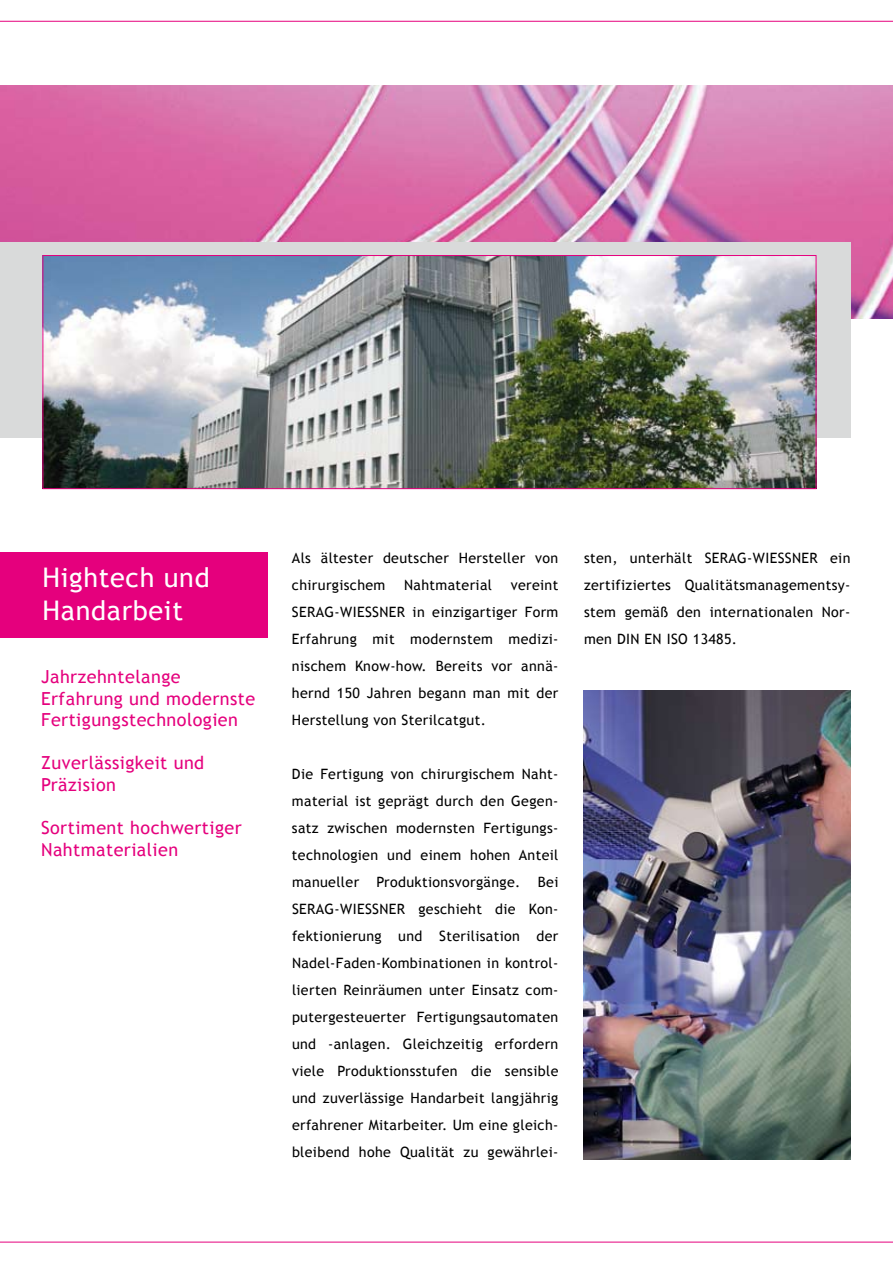
<style>
.page{position:relative;width:893px;height:1263px;background:#fff}
.page>*{position:absolute;margin:0;border:0;box-sizing:border-box;transform-origin:0 0}
.t1{font:27px/32.4px "Trebuchet MS";letter-spacing:.025em;color:#fff}
.t2{font:18px/21.6px "Trebuchet MS";letter-spacing:.025em;color:#e5007d}
.t3{font:14.25px/27px "Trebuchet MS";letter-spacing:.025em;color:#000;text-align:justify}
</style>
<div class="page">
<hr style="left:0;top:21px;width:893px;height:1px;background:#e5007d">
<hr style="left:0;top:1242px;width:893px;height:1px;background:#e5007d">
<img style="left:0;top:85px;width:893px;height:234px">
<div style="left:0;top:242px;width:850px;height:196px;background:#d9dada"></div>
<img style="left:45px;top:257px;width:769px;height:230px">
<div style="left:43px;top:255px;width:773px;height:234px;border:1px solid #e5007d"></div>
<div style="left:0;top:553px;width:268px;height:85px;background:#e5007d"></div>
<img style="left:584px;top:690px;width:266px;height:469px">
<h1 class="t1" style="left:43px;top:562px;width:169px">Hightech und<br>Handarbeit</h1>
<p class="t2" style="left:41px;top:666px;width:216px">Jahrzehntelange<br>Erfahrung und modernste<br>Fertigungstechnologien</p>
<p class="t2" style="left:41px;top:752px;width:165px">Zuverlässigkeit und<br>Präzision</p>
<p class="t2" style="left:41px;top:817px;width:202px">Sortiment hochwertiger<br>Nahtmaterialien</p>
<p class="t3" style="left:292px;top:545px;width:268px">Als ältester deutscher Hersteller von chirurgischem</p>
<p class="t3" style="left:404px;top:572px;width:89px">Nahtmaterial</p>
<p class="t3" style="left:511px;top:572px;width:49px">vereint</p>
<p class="t3" style="left:292px;top:599px;width:9px">SERA</p>
<p class="t3" style="left:325px;top:599px;width:36px">G-WIESS</p>
<p class="t3" style="left:292px;top:599px;width:268px;text-indent:87px">NER in einzigartiger Form Erfahrung mit modernstem medizi&shy;nischem Know-how. Bereits vor annä&shy;hernd 150 Jahren begann man mit der Herstellung von Sterilcatgut.</p>
<p class="t3" style="left:292px;top:761px;width:268px">Die Fertigung von chirurgischem Naht&shy;material ist geprägt durch den Gegen&shy;satz zwischen modernsten Fertigungs&shy;technologien und einem hohen Anteil manueller Produktionsvorgänge. Bei SERA</p>
<p class="t3" style="left:292px;top:896px;width:268px;text-indent:126px">geschieht die Kon&shy;fektionierung und Sterilisation der Nadel-Faden-Kombinationen in kontrol&shy;lierten Reinräumen unter Einsatz com&shy;putergesteuerter Fertigungsautomaten und -anlagen. Gleichzeitig erfordern viele Produktionsstufen die sensible und zuverlässige Handarbeit langjährig erfahrener Mitarbeiter. Um eine gleich&shy;bleibend hohe Qualität zu gewährlei-</p>
<p class="t3" style="left:325px;top:896px;width:36px">G-WIESS</p>
<p class="t3" style="left:379px;top:896px;width:19px">NER</p>
<p class="t3" style="left:584px;top:545px;width:130px">sten, unterhält SERA</p>
<p class="t3" style="left:737px;top:545px;width:36px">G-WIESS</p>
<p class="t3" style="left:792px;top:545px;width:19px">NER</p>
<p class="t3" style="left:584px;top:545px;width:268px;text-indent:246px">ein zertifiziertes Qualitätsmanagementsy&shy;stem gemäß den internationalen Nor&shy;men DI N EN ISO</p>
<p class="t3" style="left:693px;top:626px;width:46px">13485.</p>
</div>
